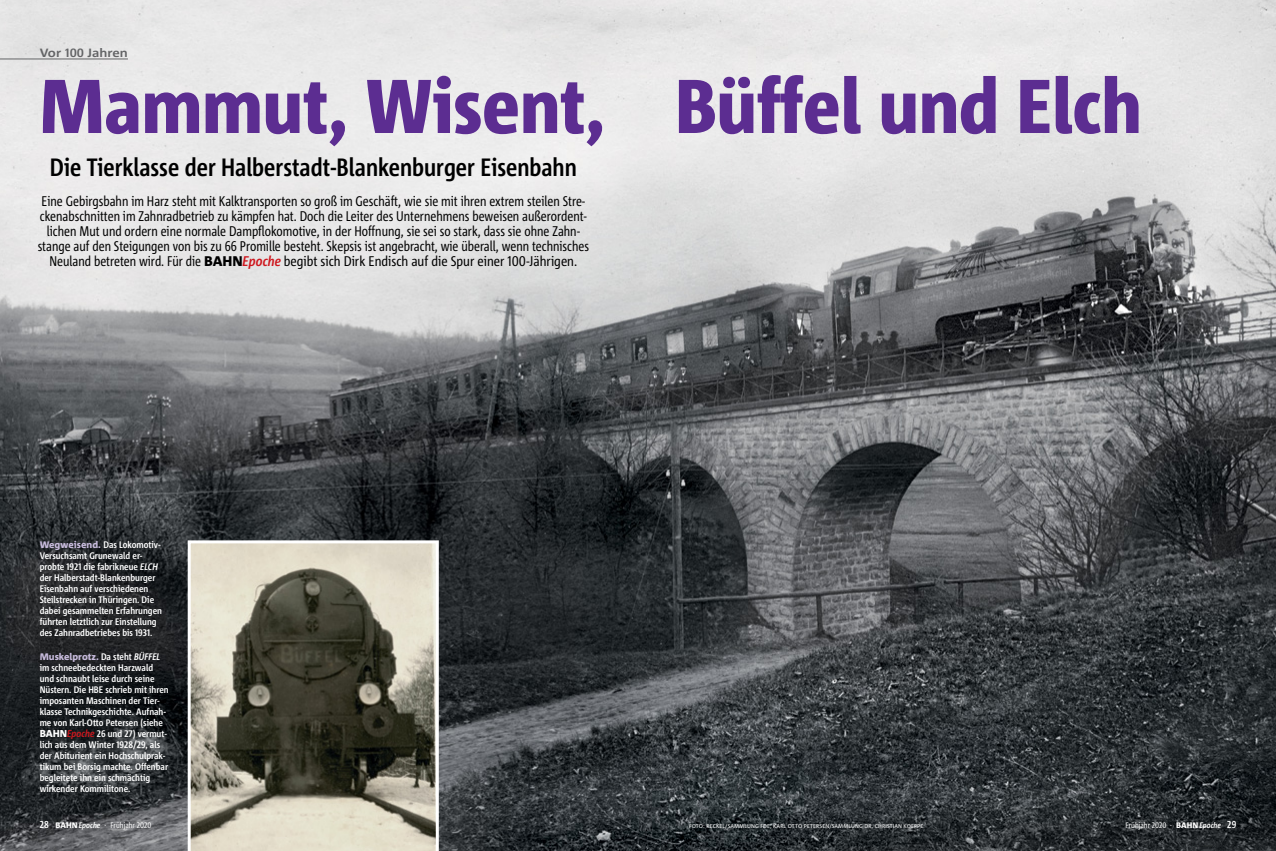
<style>
.page{position:relative;width:1276px;height:851px;background:#fff}
.page>*{position:absolute;margin:0;border:0;box-sizing:border-box;transform-origin:0 0}
.t1{font:800 76px "Corpid Cd LF";color:#5c2d91;scale:1.07 1}
.t2{font:700 25px "Corpid Cd LF";color:#000}
.t3{font:14px/15px "Corpid Cd LF";color:#000;text-align:center;scale:.96 1}
.t4{font:700 12px "Corpid";color:#636466;scale:1.1 1}
.t5{font:700 9.5px/11px "Corpid Cd LF";color:#fff;scale:1.05 1}
.t6{font:800 9.5px "Corpid";color:#c7bbdc}
.t7{font:8px "Corpid Cd LF";color:#fff}
.t8{font:5.5px "Corpid";letter-spacing:.01em;color:#fff}
.s1{font-family:"Corpid Cd LF"}
.s2{font-family:"Corpid";font-weight:800}
.s3{font-weight:700;font-style:italic;color:#ce171e}
.s4{font-family:"Corpid";font-weight:800;color:#c7bbdc}
.s5{font-style:italic}
.s6{font-family:"Corpid Cd LF";font-weight:700;color:#fff}
.s7{font-family:"Corpid Cd LF";font-weight:700;font-style:italic;color:#fff}
.s8{font-family:"Corpid";font-weight:800;font-size:10px}
.s9{font-style:italic;font-size:10px;color:#ce171e}
.s10{font-weight:700;font-size:10px}
.s11{font-weight:700;font-style:italic}
</style>
<div class="page">
<img style="left:646px;top:0;width:630px;height:850px">
<img style="left:0;top:0;width:646px;height:850px">
<hr style="left:0;top:59px;width:128px;height:1px;background:#636466">
<svg style="left:188px;top:540px;width:251px;height:310px;background:#8c897a"></svg>
<p class="t4" style="left:40px;top:46px;width:82px">Vor <span class="s1">100</span> Jahren</p>
<h1 class="t1" style="left:40px;top:65px;width:1031px">Mammut, Wisent, Büffel und Elch</h1>
<h2 class="t2" style="left:50px;top:153px;width:528px">Die Tierklasse der Halberstadt-Blankenburger Eisenbahn</h2>
<p class="t3" style="left:38px;top:194px;width:576px">Eine Gebirgsbahn im Harz steht mit Kalktransporten so groß im Geschäft, wie sie mit ihren extrem steilen Stre&shy;ckenabschnitten im Zahnradbetrieb zu kämpfen hat. Doch die Leiter des Unternehmens beweisen außerordent&shy;lichen Mut und ordern eine normale Dampflokomotive, in der Hoffnung, sie sei so stark, dass sie ohne Zahn&shy;stange auf den Steigungen von bis zu 66 Promille besteht. Skepsis ist angebracht, wie überall, wenn technisches Neuland betreten wird. Für die <span class="s2">BAHN</span><span class="s3">Epoche</span> begibt sich Dirk Endisch auf die Spur einer 100-Jährigen.</p>
<p class="t5" style="left:40px;top:539px;width:118px"><span class="s4">Wegweisend.</span> Das Lokomotiv-<br>Versuchsamt Grunewald er&shy;probte 1921 die fabrikneue <span class="s5">ELCH </span>der Halberstadt-Blankenburger<br>Eisenbahn auf verschiedenen<br>Steilstrecken in Thüringen. Die dabei gesammelten Erfahrungen führten letztlich zur Einstellung des Zahnradbetriebes bis 1931.</p>
<p class="t6" style="left:40px;top:651px;width:122px">Muskelprotz. <span class="s6">Da steht</span> <span class="s7">BÜFFEL</span></p>
<p class="t5" style="left:40px;top:662px;width:124px">im schneebedeckten Harzwald und schnaubt leise durch seine<br>Nüstern. Die HBE schrieb mit ihren imposanten Maschinen der Tier&shy;klasse Technikgeschichte. Aufnah&shy;me von Karl-Otto Petersen (siehe<br><span class="s8">BAHN</span><span class="s9">Epoche</span> 26 und 27) vermut&shy;lich aus dem Winter 1928/29, als der Abiturient ein Hochschulprak&shy;tikum bei Borsig machte. Offenbar begleitete ihn ein schmächtig wirkender Kommilitone.</p>
<p class="t7" style="left:40px;top:820px;width:113px"><span class="s10">28</span> <span class="s2">BAHN</span><span class="s11">Epoche</span> · Frühjahr 2020</p>
<p class="t8" style="left:689px;top:822px;width:108px">FOTO: RECKEL/SAMMLUNG FDE, KARL OTTO</p>
<p class="t8" style="left:804px;top:822px;width:121px">PETERSEN/SAMMLUNG DR. CHRISTIAN KOEPPE</p>
<p class="t7" style="left:1125px;top:820px;width:112px">Frühjahr 2020 · <span class="s2">BAHN</span><span class="s11">Epoche</span> <span class="s10">29</span></p>
</div>
